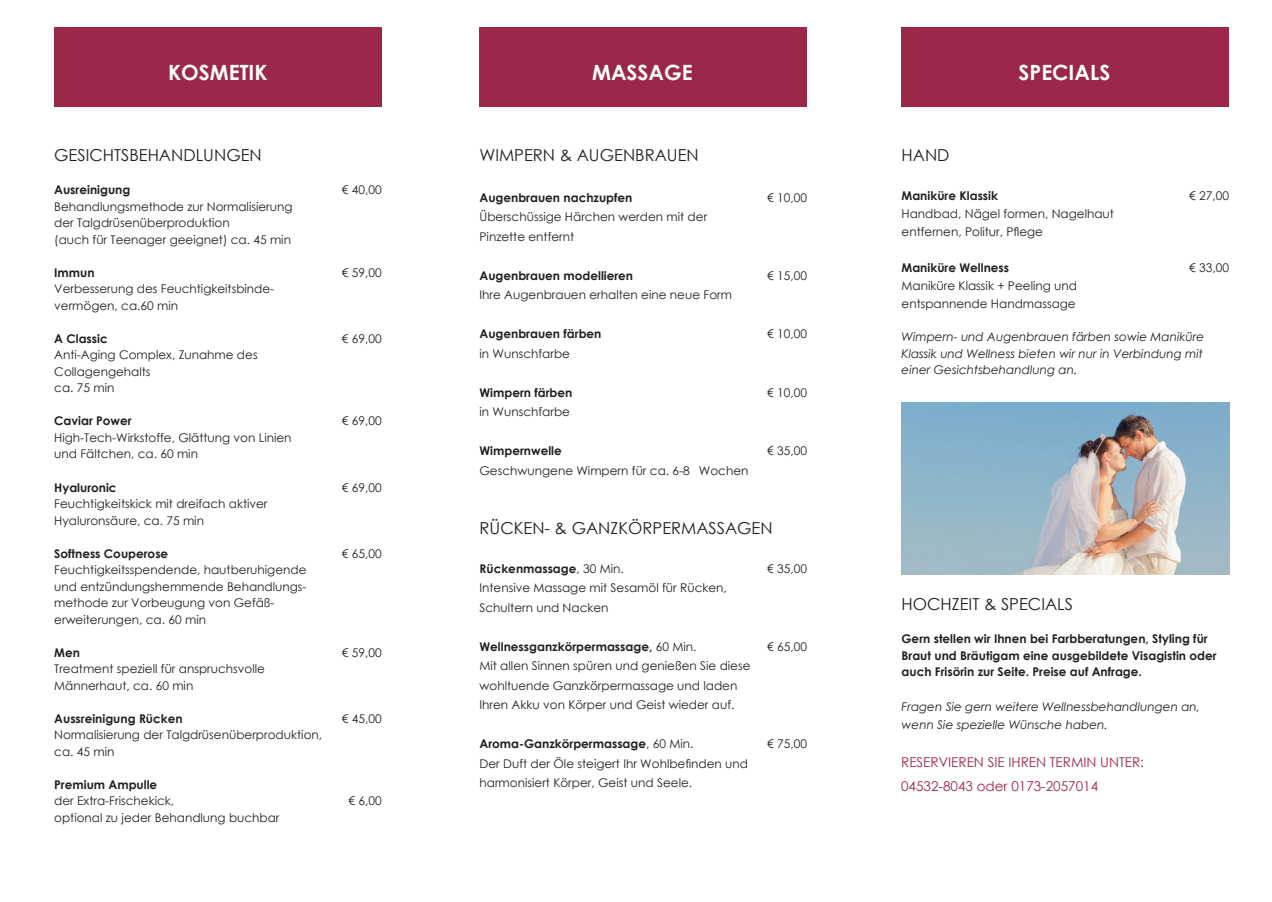
<style>
.page{position:relative;width:1272px;height:902px;background:#fff}
.page>*{position:absolute;margin:0;border:0;box-sizing:border-box;transform-origin:0 0}
.t1{font:700 21px "Century Gothic";color:#fff}
.t2{font:16.5px "Century Gothic";color:#231f20}
.t3{font:13.5px/24px "Century Gothic";color:#9b2848}
.t4{font:12px/16.5px "Century Gothic";color:#231f20}
.t5{font:700 12px/16.5px "Century Gothic";color:#231f20}
.t6{font:italic 12px/16.5px "Century Gothic";color:#231f20;text-align:justify}
.s1{font-weight:400}
</style>
<div class="page">
<div style="left:901px;top:27px;width:328px;height:80px;background:#9b2848"></div>
<div style="left:479px;top:27px;width:328px;height:80px;background:#9b2848"></div>
<div style="left:54px;top:27px;width:328px;height:80px;background:#9b2848"></div>
<img style="left:901px;top:402px;width:328px;height:173px">
<h1 class="t1" style="left:168px;top:56px;width:101px">KOSMETIK</h1>
<h2 class="t2" style="left:54px;top:144px;width:209px">GESICHTSBEHANDLUNGEN</h2>
<p class="t5" style="left:54px;top:181px;width:78px">Ausreinigung</p>
<p class="t4" style="left:342px;top:181px;width:41px">€ 40,00</p>
<p class="t4" style="left:54px;top:198px;width:240px">Behandlungsmethode zur Normalisierung der Talgdrüsenüberproduktion<br>(auch für Teenager geeignet) ca. 45 min</p>
<p class="t5" style="left:54px;top:264px;width:42px">Immun</p>
<p class="t4" style="left:342px;top:264px;width:41px">€ 59,00</p>
<p class="t4" style="left:54px;top:280px;width:221px">Verbesserung des Feuchtigkeitsbinde&shy;vermögen, ca.60 min</p>
<p class="t5" style="left:54px;top:330px;width:55px">A Classic</p>
<p class="t4" style="left:342px;top:330px;width:41px">€ 69,00</p>
<p class="t4" style="left:54px;top:346px;width:205px">Anti-Aging Complex, Zunahme des<br>Collagengehalts<br>ca. 75 min</p>
<p class="t5" style="left:54px;top:412px;width:79px">Caviar Power</p>
<p class="t4" style="left:342px;top:412px;width:41px">€ 69,00</p>
<p class="t4" style="left:54px;top:429px;width:239px">High-Tech-Wirkstoffe, Glättung von Linien und Fältchen, ca. 60 min</p>
<p class="t5" style="left:54px;top:478px;width:64px">Hyaluronic</p>
<p class="t4" style="left:342px;top:478px;width:41px">€ 69,00</p>
<p class="t4" style="left:54px;top:495px;width:215px">Feuchtigkeitskick mit dreifach aktiver<br>Hyaluronsäure, ca. 75 min</p>
<p class="t5" style="left:54px;top:544px;width:115px">Softness Couperose</p>
<p class="t4" style="left:342px;top:544px;width:41px">€ 65,00</p>
<p class="t4" style="left:54px;top:561px;width:254px">Feuchtigkeitsspendende, hautberuhigende und entzündungshemmende Behandlungs&shy;methode zur Vorbeugung von Gefäß&shy;erweiterungen, ca. 60 min</p>
<p class="t5" style="left:54px;top:643px;width:27px">Men</p>
<p class="t4" style="left:342px;top:643px;width:41px">€ 59,00</p>
<p class="t4" style="left:54px;top:660px;width:212px">Treatment speziell für anspruchsvolle<br>Männerhaut, ca. 60 min</p>
<p class="t5" style="left:54px;top:709px;width:130px">Aussreinigung Rücken</p>
<p class="t4" style="left:342px;top:709px;width:41px">€ 45,00</p>
<p class="t4" style="left:54px;top:726px;width:269px">Normalisierung der Talgdrüsenüberproduktion, ca. 45 min</p>
<p class="t5" style="left:54px;top:775px;width:104px">Premium Ampulle</p>
<p class="t4" style="left:54px;top:792px;width:121px">der Extra-Frischekick,</p>
<p class="t4" style="left:348px;top:792px;width:35px">€ 6,00</p>
<p class="t4" style="left:54px;top:808px;width:227px">optional zu jeder Behandlung buchbar</p>
<h1 class="t1" style="left:592px;top:57px;width:102px">MASSAGE</h1>
<h2 class="t2" style="left:479px;top:144px;width:221px">WIMPERN &amp; AUGENBRAUEN</h2>
<p class="t5" style="left:479px;top:189px;width:154px">Augenbrauen nachzupfen</p>
<p class="t4" style="left:767px;top:189px;width:41px">€ 10,00</p>
<p class="t4" style="left:479px;top:207px;width:229px;line-height:19.5px">Überschüssige Härchen werden mit der<br>Pinzette entfernt</p>
<p class="t5" style="left:479px;top:267px;width:155px">Augenbrauen modellieren</p>
<p class="t4" style="left:767px;top:267px;width:41px">€ 15,00</p>
<p class="t4" style="left:479px;top:286px;width:254px">Ihre Augenbrauen erhalten eine neue Form</p>
<p class="t5" style="left:479px;top:325px;width:123px">Augenbrauen färben</p>
<p class="t4" style="left:767px;top:325px;width:41px">€ 10,00</p>
<p class="t4" style="left:479px;top:345px;width:92px">in Wunschfarbe</p>
<p class="t5" style="left:479px;top:384px;width:94px">Wimpern färben</p>
<p class="t4" style="left:767px;top:384px;width:41px">€ 10,00</p>
<p class="t4" style="left:479px;top:403px;width:92px">in Wunschfarbe</p>
<p class="t5" style="left:479px;top:442px;width:84px">Wimpernwelle</p>
<p class="t4" style="left:767px;top:442px;width:41px">€ 35,00</p>
<p class="t4" style="left:479px;top:462px;width:270px">Geschwungene Wimpern für ca. 6-8 Wochen</p>
<h2 class="t2" style="left:479px;top:516px;width:295px">RÜCKEN- &amp; GANZKÖRPERMASSAGEN</h2>
<p class="t5" style="left:479px;top:559px;width:146px">Rückenmassage<span class="s1">, 30 Min.</span></p>
<p class="t4" style="left:767px;top:559px;width:41px">€ 35,00</p>
<p class="t4" style="left:479px;top:577px;width:249px;line-height:19.5px">Intensive Massage mit Sesamöl für Rücken,<br>Schultern und Nacken</p>
<p class="t5" style="left:479px;top:637px;width:218px">Wellnessganzkörpermassage, <span class="s1">60 Min.</span></p>
<p class="t4" style="left:767px;top:637px;width:41px">€ 65,00</p>
<p class="t4" style="left:479px;top:655px;width:272px;line-height:19.5px">Mit allen Sinnen spüren und genießen Sie diese wohltuende Ganzkörpermassage und laden<br>Ihren Akku von Körper und Geist wieder auf.</p>
<p class="t5" style="left:479px;top:735px;width:215px">Aroma-Ganzkörpermassage<span class="s1">, 60 Min.</span></p>
<p class="t4" style="left:767px;top:735px;width:41px">€ 75,00</p>
<p class="t4" style="left:479px;top:753px;width:270px;line-height:19.5px">Der Duft der Öle steigert Ihr Wohlbefinden und harmonisiert Körper, Geist und Seele.</p>
<h1 class="t1" style="left:1018px;top:57px;width:93px">SPECIALS</h1>
<h2 class="t2" style="left:901px;top:144px;width:49px">HAND</h2>
<p class="t5" style="left:901px;top:187px;width:98px">Maniküre Klassik</p>
<p class="t4" style="left:1189px;top:187px;width:41px">€ 27,00</p>
<p class="t4" style="left:901px;top:205px;width:214px;line-height:18px">Handbad, Nägel formen, Nagelhaut entfernen, Politur, Pflege</p>
<p class="t5" style="left:901px;top:259px;width:109px">Maniküre Wellness</p>
<p class="t4" style="left:1189px;top:259px;width:41px">€ 33,00</p>
<p class="t4" style="left:901px;top:277px;width:177px;line-height:18px">Maniküre Klassik + Peeling und entspannende Handmassage</p>
<p class="t6" style="left:901px;top:328px;width:304px">Wimpern- und Augenbrauen färben sowie Maniküre Klassik und Wellness bieten wir nur in Verbindung mit einer Gesichtsbehandlung an.</p>
<h2 class="t2" style="left:901px;top:592px;width:173px">HOCHZEIT &amp; SPECIALS</h2>
<p class="t5" style="left:901px;top:630px;width:316px">Gern stellen wir Ihnen bei Farbberatungen, Styling für<br>Braut und Bräutigam eine ausgebildete Visagistin oder auch Frisörin zur Seite. Preise auf Anfrage.</p>
<p class="t6" style="left:901px;top:697px;width:300px;line-height:18px">Fragen Sie gern weitere Wellnessbehandlungen an, wenn Sie spezielle Wünsche haben.</p>
<p class="t3" style="left:901px;top:750px;width:244px">RESERVIEREN SIE IHREN TERMIN UNTER:<br>04532-8043 oder 0173-2057014</p>
</div>
